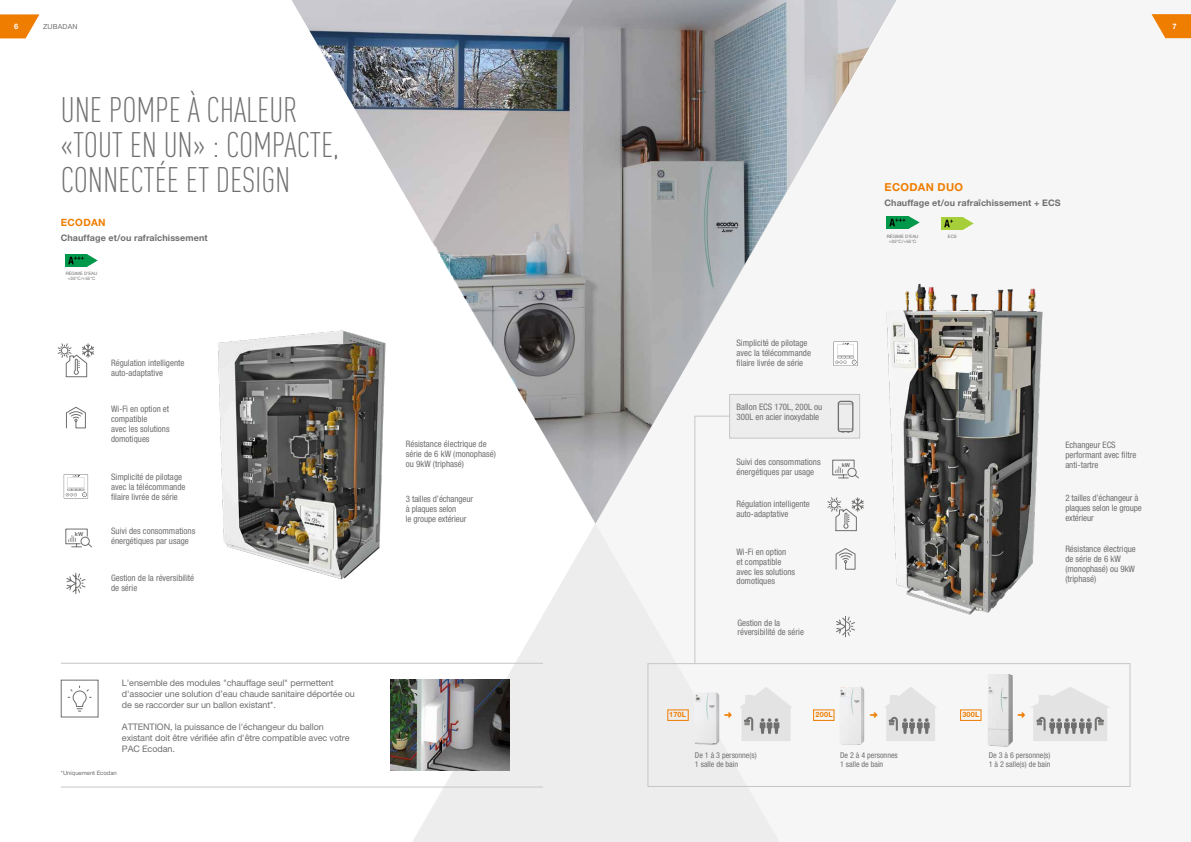
<style>
.page{position:relative;width:1191px;height:842px;background:#fff}
.page>*{position:absolute;margin:0;border:0;box-sizing:border-box;transform-origin:0 0}
.t1{font:300 35px/35px "DIN Cond";letter-spacing:-.005em;color:#706f6f}
.t2{font:700 11px "Helvetica Neue LT Pro";letter-spacing:.03em;color:#ef7d00}
.t3{font:700 10px "Helvetica Neue LT Pro";letter-spacing:.03em;color:#ef7d00}
.t4{font:9px/11px "Helvetica Neue LT Pro";letter-spacing:-.01em;color:#706f6f}
.t5{font:700 9px "Helvetica Neue LT Pro";letter-spacing:.01em;color:#706f6f}
.t6{font:condensed 8.9px/10px "Helvetica Neue LT Pro";color:#706f6f}
.t7{font:condensed 8px/9px "Helvetica Neue LT Pro";color:#706f6f}
.t8{font:700 7.5px "Helvetica Neue LT Pro";color:#fff}
.t9{font:700 7.3px "Helvetica Neue LT Pro";letter-spacing:.03em;color:#ef7d00}
.t10{font:7px "Helvetica Neue LT Pro";letter-spacing:.03em;color:#706f6f}
.t11{font:6px "Helvetica Neue LT Pro";letter-spacing:-.01em;color:#706f6f}
.t12{font:700 5.6px "Helvetica Neue LT Pro";color:#706f6f}
.t13{font:4.5px/5px "Helvetica Neue LT Pro";color:#706f6f;text-align:center}
</style>
<div class="page">
<svg style="left:292px;top:0;width:628px;height:524px"></svg>
<svg style="left:401px;top:524px;width:389px;height:318px;fill:#ededed"></svg>
<svg style="left:1151px;top:14px;width:40px;height:24px"></svg>
<svg style="left:0;top:14px;width:39px;height:24px"></svg>
<img style="left:218px;top:317px;width:192px;height:270px">
<hr style="left:61px;top:787px;width:482px;height:1px;background:#c6c6c6">
<hr style="left:61px;top:663px;width:482px;height:1px;background:#c6c6c6">
<div style="left:61px;top:680px;width:37px;height:37px;border:1px solid #706f6f"></div>
<svg style="left:68px;top:685px;width:24px;height:26px"></svg>
<img style="left:390px;top:680px;width:119px;height:90px">
<img style="left:65px;top:254px;width:33px;height:12px">
<svg style="left:66px;top:406px;width:20px;height:23px"></svg>
<svg style="left:64px;top:474px;width:24px;height:24px"></svg>
<svg style="left:66px;top:572px;width:20px;height:22px"></svg>
<svg style="left:65px;top:528px;width:27px;height:20px"></svg>
<svg style="left:835px;top:548px;width:20px;height:22px"></svg>
<svg style="left:836px;top:615px;width:19px;height:22px"></svg>
<svg style="left:833px;top:342px;width:24px;height:24px"></svg>
<img style="left:941px;top:218px;width:32px;height:11px">
<img style="left:886px;top:217px;width:33px;height:11px">
<img style="left:871px;top:272px;width:172px;height:343px">
<svg style="left:832px;top:459px;width:27px;height:20px"></svg>
<img style="left:694px;top:692px;width:25px;height:55px">
<svg style="left:739px;top:687px;width:53px;height:54px"></svg>
<div style="left:667px;top:710px;width:21px;height:11px;border:1px solid #ef7d00"></div>
<img style="left:839px;top:686px;width:25px;height:59px">
<svg style="left:884px;top:687px;width:53px;height:54px"></svg>
<div style="left:813px;top:710px;width:21px;height:11px;border:1px solid #ef7d00"></div>
<div style="left:960px;top:710px;width:21px;height:11px;border:1px solid #ef7d00"></div>
<div style="left:647px;top:663px;width:483px;height:124px;border:1px solid #c6c6c6"></div>
<div style="left:729px;top:394px;width:131px;height:44px;background:#ededed;border:1px solid #c6c6c6"></div>
<svg style="left:837px;top:401px;width:16px;height:32px"></svg>
<div style="left:694px;top:416px;width:36px;height:247px;background:#f6f6f6"></div>
<svg style="left:57px;top:343px;width:37px;height:34px"></svg>
<svg style="left:827px;top:497px;width:37px;height:34px"></svg>
<img style="left:987px;top:674px;width:25px;height:73px">
<svg style="left:724px;top:712px;width:8px;height:6px"></svg>
<svg style="left:1030px;top:687px;width:80px;height:54px"></svg>
<p class="t8" style="left:14px;top:22px;width:6px">6</p>
<p class="t10" style="left:43px;top:22px;width:36px">ZUBADAN</p>
<p class="t8" style="left:1172px;top:22px;width:6px">7</p>
<h1 class="t1" style="left:61px;top:92px;width:280px">UNE POMPE À CHALEUR «TOUT EN UN» : COMPACTE,<br>CONNECTÉE ET DESIGN</h1>
<p class="t3" style="left:61px;top:216px;width:46px">ECODAN</p>
<p class="t5" style="left:61px;top:232px;width:148px">Chauffage et/ou rafraîchissement</p>
<p class="t13" style="left:66px;top:271px;width:33px">RÉGIME D’EAU +35°C/+55°C</p>
<p class="t6" style="left:111px;top:358px;width:75px">Régulation intelligente auto-adaptative</p>
<p class="t6" style="left:111px;top:404px;width:60px">Wi-Fi en option et compatible<br>avec les solutions domotiques</p>
<p class="t12" style="left:75px;top:530px;width:10px">kW</p>
<p class="t6" style="left:111px;top:471px;width:76px">Simplicité de pilotage avec la télécommande filaire livrée de série</p>
<p class="t6" style="left:111px;top:526px;width:86px">Suivi des consommations énergétiques par usage</p>
<p class="t6" style="left:111px;top:573px;width:85px">Gestion de la réversibilité de série</p>
<p class="t4" style="left:122px;top:677px;width:234px">L'ensemble des modules "chauffage seul" permettent d'associer une solution d’eau chaude sanitaire déportée ou de se raccorder sur un ballon existant*.</p>
<p class="t4" style="left:122px;top:721px;width:229px">ATTENTION, la puissance de l'échangeur du ballon existant doit être vérifiée afin d'être compatible avec votre<br>PAC Ecodan.</p>
<p class="t11" style="left:61px;top:769px;width:57px">*Uniquement Ecodan</p>
<p class="t6" style="left:406px;top:439px;width:91px">Résistance électrique de série de 6 kW (monophasé) ou 9kW (triphasé)</p>
<p class="t6" style="left:406px;top:494px;width:69px">3 tailles d’échangeur à plaques selon<br>le groupe extérieur</p>
<p class="t2" style="left:884px;top:180px;width:80px">ECODAN DUO</p>
<p class="t5" style="left:884px;top:197px;width:178px">Chauffage et/ou rafraîchissement + ECS</p>
<p class="t13" style="left:887px;top:233px;width:33px">RÉGIME D’EAU</p>
<p class="t13" style="left:948px;top:234px;width:10px">ECS</p>
<p class="t13" style="left:889px;top:238px;width:29px">+35°C/+55°C</p>
<p class="t6" style="left:736px;top:338px;width:76px">Simplicité de pilotage avec la télécommande filaire livrée de série</p>
<p class="t6" style="left:736px;top:401px;width:87px">Ballon ECS 170L, 200L ou<br>300L en acier inoxydable</p>
<p class="t6" style="left:736px;top:457px;width:86px">Suivi des consommations énergétiques par usage</p>
<p class="t12" style="left:841px;top:461px;width:10px">kW</p>
<p class="t6" style="left:736px;top:499px;width:75px">Régulation intelligente auto-adaptative</p>
<p class="t6" style="left:736px;top:546px;width:60px">Wi-Fi en option<br>et compatible avec les solutions domotiques</p>
<p class="t6" style="left:737px;top:617px;width:68px">Gestion de la réversibilité de série</p>
<p class="t9" style="left:669px;top:710px;width:19px">170L</p>
<p class="t7" style="left:695px;top:750px;width:63px">De 1 à 3 personne(s)<br>1 salle de bain</p>
<p class="t9" style="left:815px;top:710px;width:19px">200L</p>
<p class="t7" style="left:840px;top:750px;width:59px">De 2 à 4 personnes<br>1 salle de bain</p>
<p class="t6" style="left:1065px;top:440px;width:73px">Echangeur ECS performant avec filtre anti-tartre</p>
<p class="t6" style="left:1065px;top:492px;width:78px">2 tailles d’échangeur à plaques selon le groupe extérieur</p>
<p class="t6" style="left:1065px;top:543px;width:72px">Résistance électrique de série de 6 kW (monophasé) ou 9kW (triphasé)</p>
<p class="t9" style="left:962px;top:710px;width:19px">300L</p>
<p class="t7" style="left:988px;top:750px;width:63px">De 3 à 6 personne(s)<br>1 à 2 salle(s) de bain</p>
</div>
